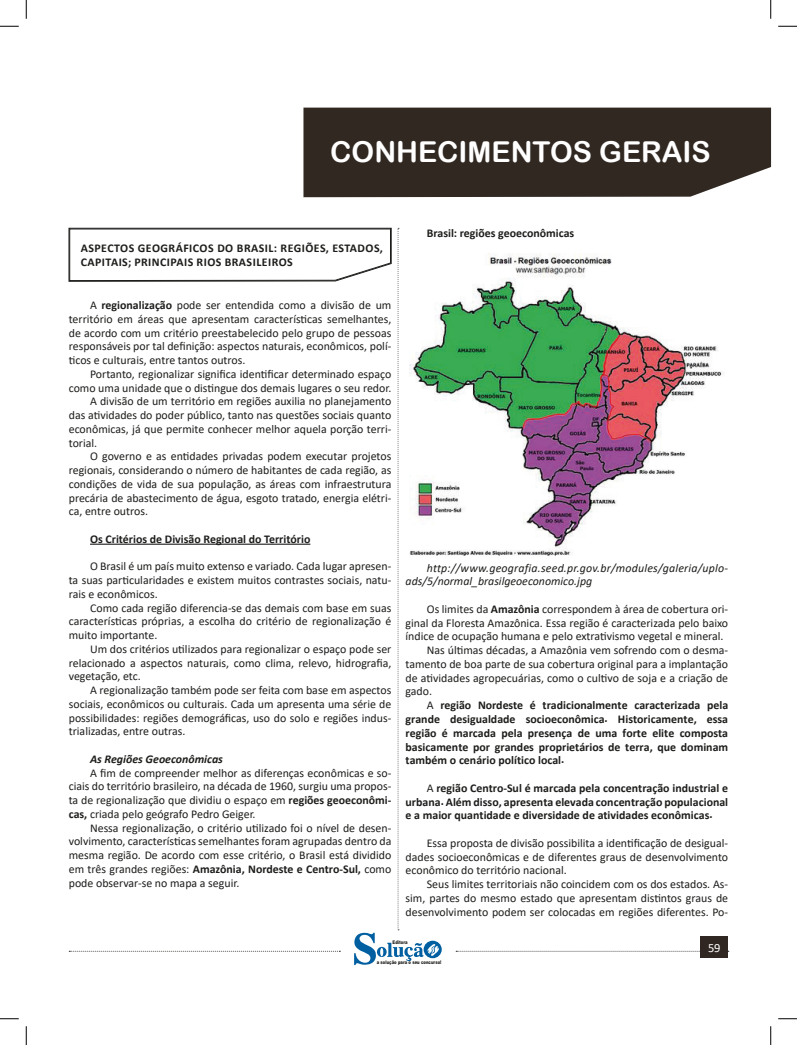
<style>
.page{position:relative;width:797px;height:1045px;background:#fff}
.page>*{position:absolute;margin:0;border:0;box-sizing:border-box;transform-origin:0 0}
.t1{font:28.75px "Arial Rounded MT Bold";color:#fff}
.t2{font:12.5px "Calibri";color:#fff}
.TEXTO_BASE{font:11.88px/13.8px "Calibri";color:#1d1d1b;text-align:justify}
.TEXTO_BASE-2{font:700 11.88px/13.8px "Calibri";color:#1d1d1b;text-align:justify}
.TEXTO_BASE-3{font:italic 11.88px/13.8px "Calibri";letter-spacing:.015em;color:#1d1d1b}
.CAIXINHAS{font:700 11.88px/13.8px "Calibri";letter-spacing:.04em;color:#1d1d1b}
.TITULO_DE_ASSUNTO__CORPO{font:700 11.88px "Calibri";color:#1d1d1b}
.TEXTO_BASE-4{font:italic 700 11.88px "Calibri";color:#1d1d1b}
.t3{font:900 5px "Arial";color:#1d1d1b;scale:.76 1}
.s1{font-weight:700}
.s2{font-weight:400}
</style>
<div class="page">
<svg style="left:456px;top:951px;width:273px;height:1px"></svg>
<div style="left:700px;top:936px;width:28px;height:22px;background:#302722"></div>
<div style="left:303px;top:108px;width:468px;height:89px;background:#312822"></div>
<svg style="left:69px;top:228px;width:373px;height:737px"></svg>
<img style="left:409px;top:253px;width:315px;height:305px">
<svg style="left:0;top:25px;width:19px;height:2px"></svg>
<svg style="left:778px;top:25px;width:19px;height:2px"></svg>
<svg style="left:0;top:1018px;width:19px;height:1px"></svg>
<svg style="left:778px;top:1018px;width:19px;height:1px"></svg>
<svg style="left:25px;top:0;width:2px;height:19px"></svg>
<svg style="left:25px;top:1026px;width:2px;height:19px"></svg>
<svg style="left:770px;top:0;width:1px;height:19px"></svg>
<svg style="left:770px;top:1026px;width:1px;height:19px"></svg>
<h1 class="t1" style="left:330px;top:134px;width:382px">CONHECIMENTOS GERAIS</h1>
<p class="CAIXINHAS" style="left:81px;top:241px;width:304px">ASPECTOS GEOGRÁFICOS DO BRASIL: REGIÕES, ESTADOS,<br>CAPITAIS; PRINCIPAIS RIOS BRASILEIROS</p>
<p class="TEXTO_BASE" style="left:69px;top:298px;width:324px;text-indent:21px">A <span class="s1">regionalização</span> pode ser entendida como a divisão de um território em áreas que apresentam características semelhantes, de acordo com um critério preestabelecido pelo grupo de pessoas responsáveis por tal definição: aspectos naturais, econômicos, polí&shy;ticos e culturais, entre tantos outros.</p>
<p class="TEXTO_BASE" style="left:69px;top:367px;width:324px;text-align:right">Portanto, regionalizar significa identificar determinado espaço como uma unidade que o distingue dos demais lugares o seu redor.</p>
<p class="TEXTO_BASE" style="left:69px;top:394px;width:324px;text-indent:21px">A divisão de um território em regiões auxilia no planejamento das atividades do poder público, tanto nas questões sociais quanto econômicas, já que permite conhecer melhor aquela porção terri&shy;torial.</p>
<p class="TEXTO_BASE" style="left:69px;top:449px;width:324px;text-indent:21px">O governo e as entidades privadas podem executar projetos regionais, considerando o número de habitantes de cada região, as condições de vida de sua população, as áreas com infraestrutura precária de abastecimento de água, esgoto tratado, energia elétri&shy;ca, entre outros.</p>
<p class="TEXTO_BASE-2" style="left:90px;top:532px;width:222px">Os Critérios de Divisão Regional do Território</p>
<p class="TEXTO_BASE" style="left:69px;top:559px;width:324px;text-indent:21px">O Brasil é um país muito extenso e variado. Cada lugar apresen&shy;ta suas particularidades e existem muitos contrastes sociais, natu&shy;rais e econômicos.</p>
<p class="TEXTO_BASE" style="left:69px;top:600px;width:324px;text-indent:21px">Como cada região diferencia-se das demais com base em suas características próprias, a escolha do critério de regionalização é muito importante.</p>
<p class="TEXTO_BASE" style="left:69px;top:642px;width:324px;text-indent:21px">Um dos critérios utilizados para regionalizar o espaço pode ser relacionado a aspectos naturais, como clima, relevo, hidrografia, vegetação, etc.</p>
<p class="TEXTO_BASE" style="left:69px;top:683px;width:324px;text-indent:21px">A regionalização também pode ser feita com base em aspectos sociais, econômicos ou culturais. Cada um apresenta uma série de possibilidades: regiões demográficas, uso do solo e regiões indus&shy;trializadas, entre outras.</p>
<p class="TEXTO_BASE-4" style="left:90px;top:750px;width:134px">As Regiões Geoeconômicas</p>
<p class="TEXTO_BASE" style="left:69px;top:765px;width:324px;text-indent:21px">A fim de compreender melhor as diferenças econômicas e so&shy;ciais do território brasileiro, na década de 1960, surgiu uma propos&shy;ta de regionalização que dividiu o espaço em <span class="s1">regiões geoeconômi&shy;cas,</span> criada pelo geógrafo Pedro Geiger.</p>
<p class="TEXTO_BASE" style="left:69px;top:820px;width:324px;text-indent:21px">Nessa regionalização, o critério utilizado foi o nível de desen&shy;volvimento, características semelhantes foram agrupadas dentro da mesma região. De acordo com esse critério, o Brasil está dividido em três grandes regiões: <span class="s1">Amazônia, Nordeste e Centro-Sul,</span> como pode observar-se no mapa a seguir.</p>
<p class="TITULO_DE_ASSUNTO__CORPO" style="left:427px;top:225px;width:149px">Brasil: regiões geoeconômicas</p>
<p class="TEXTO_BASE-3" style="left:405px;top:560px;width:324px;text-indent:21px">http://www.geografia.seed.pr.gov.br/modules/galeria/uplo&shy;ads/5/normal_brasilgeoeconomico.jpg</p>
<p class="TEXTO_BASE" style="left:405px;top:602px;width:324px;text-indent:21px">Os limites da <span class="s1">Amazônia</span> correspondem à área de cobertura ori&shy;ginal da Floresta Amazônica. Essa região é caracterizada pelo baixo índice de ocupação humana e pelo extrativismo vegetal e mineral.</p>
<p class="TEXTO_BASE" style="left:405px;top:643px;width:324px;text-indent:21px">Nas últimas décadas, a Amazônia vem sofrendo com o desma&shy;tamento de boa parte de sua cobertura original para a implantação de atividades agropecuárias, como o cultivo de soja e a criação de gado.</p>
<p class="TEXTO_BASE-2" style="left:405px;top:698px;width:324px;text-indent:21px"><span class="s2">A</span> região Nordeste é tradicionalmente caracterizada pela grande desigualdade socioeconômica. Historicamente, essa região é marcada pela presença de uma forte elite composta basicamente por grandes proprietários de terra, que dominam também o cenário político local.</p>
<p class="TEXTO_BASE-2" style="left:405px;top:781px;width:324px;text-indent:21px"><span class="s2">A</span> região Centro-Sul é marcada pela concentração industrial e urbana. Além disso, apresenta elevada concentração populacional e a maior quantidade e diversidade de atividades econômicas.</p>
<p class="TEXTO_BASE" style="left:405px;top:835px;width:324px;text-indent:21px">Essa proposta de divisão possibilita a identificação de desigual&shy;dades socioeconômicas e de diferentes graus de desenvolvimento econômico do território nacional.</p>
<p class="TEXTO_BASE" style="left:405px;top:877px;width:324px;text-indent:21px">Seus limites territoriais não coincidem com os dos estados. As&shy;sim, partes do mesmo estado que apresentam distintos graus de desenvolvimento podem ser colocadas em regiões diferentes. Po-</p>
<p class="t3" style="left:392px;top:939px;width:21px">Editora</p>
<p class="t3" style="left:377px;top:959px;width:86px">a solução para o seu concurso!</p>
<p class="t2" style="left:708px;top:939px;width:14px">59</p>
</div>
